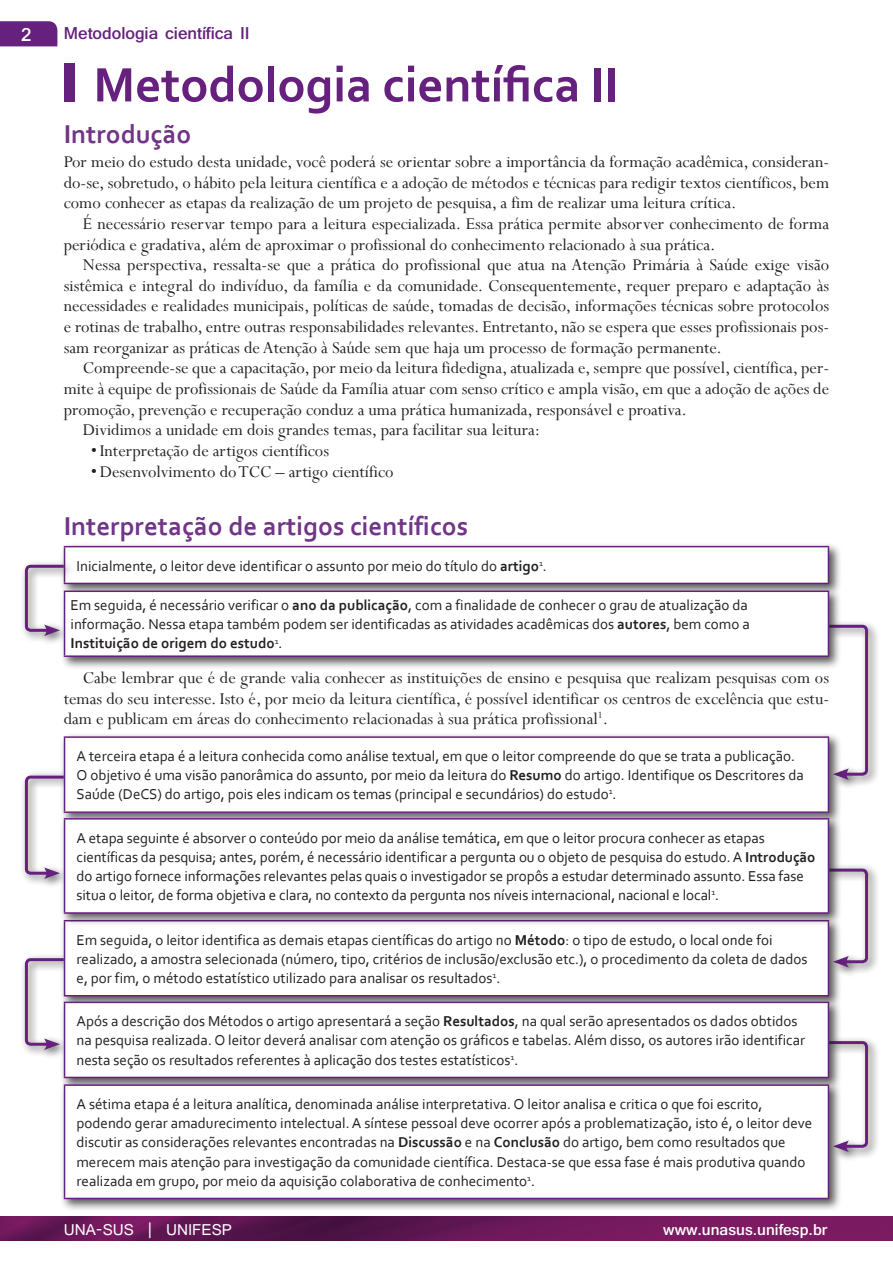
<style>
.page{position:relative;width:893px;height:1263px;background:#fff}
.page>*{position:absolute;margin:0;border:0;box-sizing:border-box;transform-origin:0 0}
.Titulo{font:700 50.7px "Corbel";color:#66207e}
.Subtítulo{font:700 27px "Corbel";color:#703587}
.t1{font:700 19.5px "Shruti";color:#fff}
.Paragrafo_UNA-SUS{font:18.3px/20.7px "Perpetua";color:#231f20;text-align:justify}
.Intro_paragrafos{font:18.3px/20.7px "Perpetua";color:#231f20;text-align:justify}
.Itens{font:18.3px "Perpetua";color:#231f20}
.t2{font:700 18px "Shruti";color:#66207e}
.t3{font:700 16.5px "Shruti";color:#fff}
.t4{font:16.5px "Shruti";color:#fff}
.Texto_dos_diagramas{font:15px/19.2px "Corbel";color:#231f20}
.s1{font-weight:700}
</style>
<div class="page">
<img style="left:0;top:1216px;width:893px;height:25px">
<svg style="left:0;top:21px;width:57px;height:25px"></svg>
<div style="left:64px;top:64px;width:10px;height:38px;background:#66207e"></div>
<div style="left:60px;top:542px;width:782px;height:55px;background:#231f20;opacity:.75"></div>
<div style="left:65px;top:547px;width:763px;height:36px;background:#fff"></div>
<hr style="left:64px;top:547px;width:1px;height:36px;background:#66207e">
<hr style="left:64px;top:546px;width:765px;height:1px;background:#66207e">
<hr style="left:828px;top:547px;width:1px;height:36px;background:#66207e">
<hr style="left:64px;top:583px;width:765px;height:1px;background:#66207e">
<div style="left:20px;top:560px;width:54px;height:87px;background:#231f20;opacity:.75"></div>
<svg style="left:23px;top:563px;width:42px;height:73px"></svg>
<div style="left:20px;top:770px;width:54px;height:119px;background:#231f20;opacity:.75"></div>
<svg style="left:23px;top:774px;width:37px;height:105px"></svg>
<div style="left:20px;top:953px;width:54px;height:107px;background:#231f20;opacity:.75"></div>
<svg style="left:23px;top:957px;width:37px;height:93px"></svg>
<div style="left:825px;top:620px;width:54px;height:170px;background:#231f20;opacity:.75"></div>
<svg style="left:828px;top:623px;width:42px;height:157px"></svg>
<div style="left:825px;top:863px;width:54px;height:115px;background:#231f20;opacity:.75"></div>
<svg style="left:842px;top:867px;width:28px;height:101px"></svg>
<div style="left:825px;top:1036px;width:54px;height:126px;background:#231f20;opacity:.75"></div>
<svg style="left:842px;top:1039px;width:28px;height:113px"></svg>
<div style="left:60px;top:587px;width:782px;height:82px;background:#231f20;opacity:.75"></div>
<div style="left:65px;top:591px;width:763px;height:65px;background:#fff"></div>
<hr style="left:64px;top:592px;width:1px;height:63px;background:#66207e">
<hr style="left:64px;top:590px;width:765px;height:2px;background:#66207e">
<hr style="left:828px;top:592px;width:1px;height:63px;background:#66207e">
<hr style="left:64px;top:655px;width:765px;height:2px;background:#66207e">
<div style="left:60px;top:733px;width:782px;height:92px;background:#231f20;opacity:.75"></div>
<div style="left:65px;top:737px;width:763px;height:75px;background:#fff"></div>
<hr style="left:64px;top:738px;width:1px;height:73px;background:#66207e">
<hr style="left:64px;top:736px;width:765px;height:2px;background:#66207e">
<hr style="left:828px;top:738px;width:1px;height:73px;background:#66207e">
<hr style="left:64px;top:811px;width:765px;height:2px;background:#66207e">
<div style="left:60px;top:916px;width:782px;height:93px;background:#231f20;opacity:.75"></div>
<div style="left:65px;top:921px;width:763px;height:75px;background:#fff"></div>
<hr style="left:64px;top:921px;width:1px;height:74px;background:#66207e">
<hr style="left:828px;top:921px;width:1px;height:74px;background:#66207e">
<hr style="left:64px;top:995px;width:765px;height:1px;background:#66207e">
<div style="left:60px;top:998px;width:782px;height:93px;background:#231f20;opacity:.75"></div>
<div style="left:65px;top:1002px;width:763px;height:75px;background:#fff"></div>
<hr style="left:64px;top:1003px;width:1px;height:74px;background:#66207e">
<hr style="left:64px;top:1002px;width:765px;height:1px;background:#66207e">
<hr style="left:828px;top:1003px;width:1px;height:74px;background:#66207e">
<hr style="left:64px;top:1077px;width:765px;height:1px;background:#66207e">
<div style="left:60px;top:1081px;width:782px;height:131px;background:#231f20;opacity:.75"></div>
<div style="left:65px;top:1085px;width:763px;height:113px;background:#fff"></div>
<hr style="left:64px;top:1086px;width:1px;height:112px;background:#66207e">
<hr style="left:64px;top:1084px;width:765px;height:2px;background:#66207e">
<hr style="left:828px;top:1086px;width:1px;height:112px;background:#66207e">
<hr style="left:64px;top:1198px;width:765px;height:1px;background:#66207e">
<div style="left:60px;top:814px;width:782px;height:113px;background:#231f20;opacity:.75"></div>
<div style="left:65px;top:819px;width:763px;height:94px;background:#fff"></div>
<hr style="left:64px;top:819px;width:1px;height:93px;background:#66207e">
<hr style="left:64px;top:818px;width:765px;height:1px;background:#66207e">
<hr style="left:828px;top:819px;width:1px;height:93px;background:#66207e">
<hr style="left:64px;top:912px;width:765px;height:2px;background:#66207e">
<p class="t1" style="left:21px;top:23px;width:12px">2</p>
<p class="t2" style="left:64px;top:22px;width:187px">Metodologia científica II</p>
<p class="Titulo" style="left:93px;top:53px;width:527px">Metodologia científica II</p>
<p class="Subtítulo" style="left:64px;top:118px;width:129px">Introdução</p>
<p class="Intro_paragrafos" style="left:64px;top:151px;width:767px">Por meio do estudo desta unidade, você poderá se orientar sobre a importância da formação acadêmica, consideran&shy;do-se, sobretudo, o hábito pela leitura científica e a adoção de métodos e técnicas para redigir textos científicos, bem como conhecer as etapas da realização de um projeto de pesquisa, a fim de realizar uma leitura crítica.</p>
<p class="Paragrafo_UNA-SUS" style="left:64px;top:213px;width:767px;text-indent:19px">É necessário reservar tempo para a leitura especializada. Essa prática permite absorver conhecimento de forma periódica e gradativa, além de aproximar o profissional do conhecimento relacionado à sua prática.</p>
<p class="Paragrafo_UNA-SUS" style="left:64px;top:254px;width:767px;text-indent:19px">Nessa perspectiva, ressalta-se que a prática do profissional que atua na Atenção Primária à Saúde exige visão sistêmica e integral do indivíduo, da família e da comunidade. Consequentemente, requer preparo e adaptação às necessidades e realidades municipais, políticas de saúde, tomadas de decisão, informações técnicas sobre protocolos e rotinas de trabalho, entre outras responsabilidades relevantes. Entretanto, não se espera que esses profissionais pos&shy;sam reorganizar as práticas de Atenção à Saúde sem que haja um processo de formação permanente.</p>
<p class="Paragrafo_UNA-SUS" style="left:64px;top:357px;width:767px;text-indent:19px">Compreende-se que a capacitação, por meio da leitura fidedigna, atualizada e, sempre que possível, científica, per&shy;mite à equipe de profissionais de Saúde da Família atuar com senso crítico e ampla visão, em que a adoção de ações de promoção, prevenção e recuperação conduz a uma prática humanizada, responsável e proativa.</p>
<p class="Paragrafo_UNA-SUS" style="left:83px;top:419px;width:459px">Dividimos a unidade em dois grandes temas, para facilitar sua leitura:</p>
<p class="Itens" style="left:91px;top:439px;width:240px">• Interpretação de artigos científicos</p>
<p class="Itens" style="left:91px;top:460px;width:304px">• Desenvolvimento do TCC – artigo científico</p>
<p class="Subtítulo" style="left:64px;top:510px;width:406px">Interpretação de artigos científicos</p>
<p class="Texto_dos_diagramas" style="left:77px;top:556px;width:472px">Inicialmente, o leitor deve identificar o assunto por meio do título do <span class="s1">artigo</span><sup>1</sup>.</p>
<p class="Texto_dos_diagramas" style="left:71px;top:595px;width:681px;text-align:justify">Em seguida, é necessário verificar o <span class="s1">ano da publicação</span>, com a finalidade de conhecer o grau de atualização da informação. Nessa etapa também podem ser identificadas as atividades acadêmicas dos <span class="s1">autores</span>, bem como a <span class="s1">Instituição de origem do estudo</span><sup>1</sup>.</p>
<p class="Paragrafo_UNA-SUS" style="left:64px;top:667px;width:767px;text-indent:19px">Cabe lembrar que é de grande valia conhecer as instituições de ensino e pesquisa que realizam pesquisas com os temas do seu interesse. Isto é, por meio da leitura científica, é possível identificar os centros de excelência que estu&shy;dam e publicam em áreas do conhecimento relacionadas à sua prática profissional<sup>1</sup>.</p>
<p class="Texto_dos_diagramas" style="left:77px;top:746px;width:729px">A terceira etapa é a leitura conhecida como análise textual, em que o leitor compreende do que se trata a publicação.<br>O objetivo é uma visão panorâmica do assunto, por meio da leitura do <span class="s1">Resumo</span> do artigo. Identifique os Descritores da<br>Saúde (DeCS) do artigo, pois eles indicam os temas (principal e secundários) do estudo<sup>1</sup>.</p>
<p class="Texto_dos_diagramas" style="left:77px;top:828px;width:740px">A etapa seguinte é absorver o conteúdo por meio da análise temática, em que o leitor procura conhecer as etapas científicas da pesquisa; antes, porém, é necessário identificar a pergunta ou o objeto de pesquisa do estudo. A <span class="s1">Introdução </span>do artigo fornece informações relevantes pelas quais o investigador se propôs a estudar determinado assunto. Essa fase situa o leitor, de forma objetiva e clara, no contexto da pergunta nos níveis internacional, nacional e local<sup>1</sup>.</p>
<p class="Texto_dos_diagramas" style="left:77px;top:930px;width:732px">Em seguida, o leitor identifica as demais etapas científicas do artigo no <span class="s1">Método</span>: o tipo de estudo, o local onde foi realizado, a amostra selecionada (número, tipo, critérios de inclusão/exclusão etc.), o procedimento da coleta de dados e, por fim, o método estatístico utilizado para analisar os resultados<sup>1</sup>.</p>
<p class="Texto_dos_diagramas" style="left:77px;top:1011px;width:730px">Após a descrição dos Métodos o artigo apresentará a seção <span class="s1">Resultados</span>, na qual serão apresentados os dados obtidos na pesquisa realizada. O leitor deverá analisar com atenção os gráficos e tabelas. Além disso, os autores irão identificar nesta seção os resultados referentes à aplicação dos testes estatísticos<sup>1</sup>.</p>
<p class="Texto_dos_diagramas" style="left:77px;top:1094px;width:737px">A sétima etapa é a leitura analítica, denominada análise interpretativa. O leitor analisa e critica o que foi escrito, podendo gerar amadurecimento intelectual. A síntese pessoal deve ocorrer após a problematização, isto é, o leitor deve discutir as considerações relevantes encontradas na <span class="s1">Discussão</span> e na <span class="s1">Conclusão</span> do artigo, bem como resultados que merecem mais atenção para investigação da comunidade científica. Destaca-se que essa fase é mais produtiva quando realizada em grupo, por meio da aquisição colaborativa de conhecimento<sup>1</sup>.</p>
<p class="t4" style="left:64px;top:1220px;width:170px">UNA-SUS | UNIFESP</p>
<p class="t3" style="left:663px;top:1220px;width:166px">www.unasus.unifesp.br</p>
</div>
